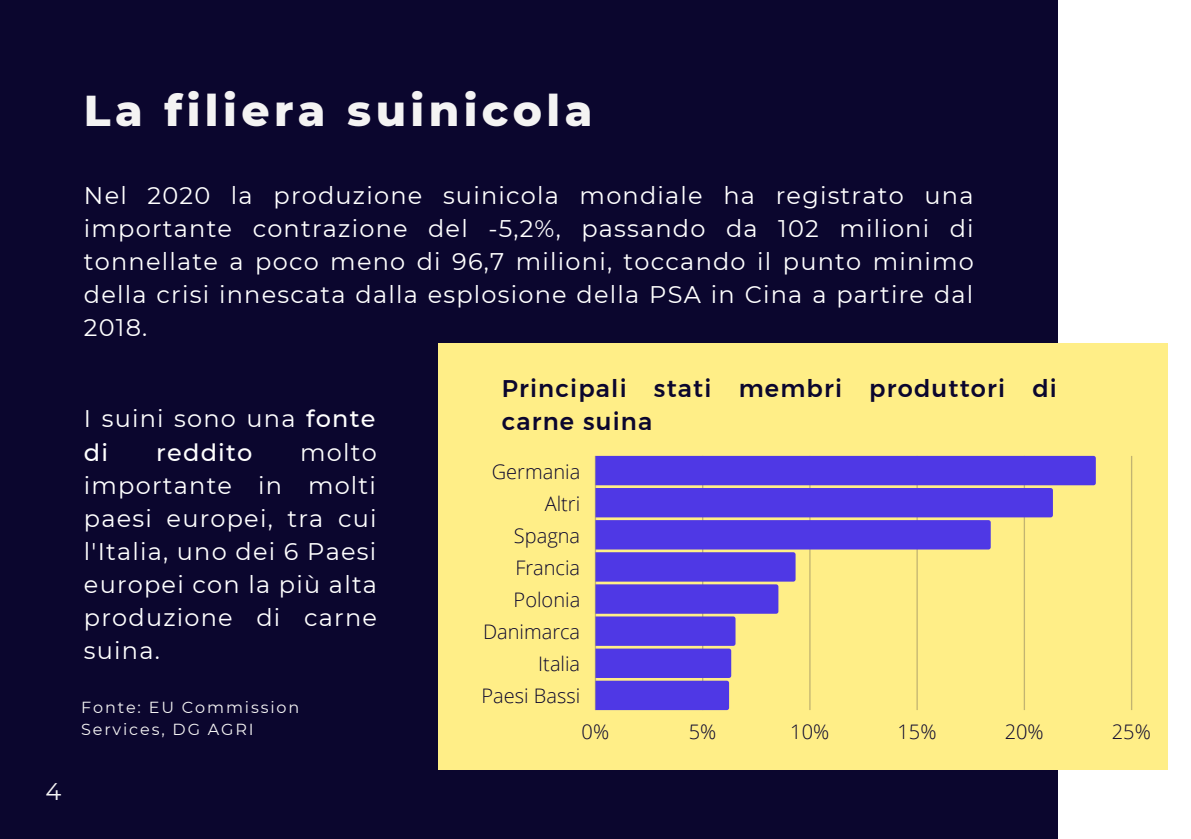
<style>
.page{position:relative;width:1191px;height:839px;background:#fff}
.page>*{position:absolute;margin:0;border:0;box-sizing:border-box;transform-origin:0 0}
.t1{font:800 44px "Montserrat";letter-spacing:.1em;color:#f4f3f3}
.t2{font:24px/33px "Montserrat";letter-spacing:.05em;color:#fff;text-align:justify}
.t3{font:24px/33px "Kief Montaser Medium";letter-spacing:.05em;color:#0b062e}
.t4{font:500 24px "Montserrat";letter-spacing:.05em;color:#fff}
.t5{font:24px "Montserrat";color:#f4f3f3}
.t6{font:300 20px/32px "Open Sans";color:#0b062e;text-align:right}
.t7{font:16px/21.4px "Montserrat";letter-spacing:.115em;color:#f4f3f3}
.s1{font-weight:500}
</style>
<div class="page">
<div style="left:0;top:0;width:1058px;height:838px;background:#0b062e"></div>
<div style="left:439px;top:343px;width:729px;height:426px;background:#ffee87"></div>
<hr style="left:1131px;top:456px;width:1px;height:254px;background:#0b062e">
<svg style="left:595px;top:456px;width:501px;height:254px"></svg>
<h1 class="t1" style="left:84px;top:84px;width:510px">La filiera suinicola</h1>
<p class="t5" style="left:45px;top:776px;width:17px">4</p>
<p class="t2" style="left:84px;top:179px;width:892px">Nel 2020 la produzione suinicola mondiale ha registrato una importante contrazione del -5,2%, passando da 102 milioni di tonnellate a poco meno di 96,7 milioni, toccando il punto minimo della crisi innescata dalla esplosione della PSA in Cina a partire dal 2018.</p>
<p class="t2" style="left:84px;top:402px;width:293px">I suini sono una <span class="s1">fonte di</span></p>
<p class="t4" style="left:156px;top:437px;width:98px">reddito</p>
<p class="t2" style="left:84px;top:435px;width:295px;text-indent:216px">molto importante in molti paesi europei, tra cui l'Italia, uno dei 6 Paesi europei con la più alta produzione di carne suina.</p>
<p class="t7" style="left:81px;top:696px;width:220px">Fonte: EU Commission<br>Services, DG AGRI</p>
<p class="t3" style="left:502px;top:371px;width:557px">Principali stati membri produttori di carne suina</p>
<p class="t6" style="left:482px;top:455px;width:100px">Germania<br>Altri<br>Spagna<br>Francia<br>Polonia<br>Danimarca<br>Italia<br>Paesi Bassi</p>
<p class="t6" style="left:582px;top:715px;width:29px">0%</p>
<p class="t6" style="left:689px;top:715px;width:29px">5%</p>
<p class="t6" style="left:790px;top:715px;width:41px">10%</p>
<p class="t6" style="left:898px;top:715px;width:41px">15%</p>
<p class="t6" style="left:1005px;top:715px;width:41px">20%</p>
<p class="t6" style="left:1112px;top:715px;width:41px">25%</p>
</div>
